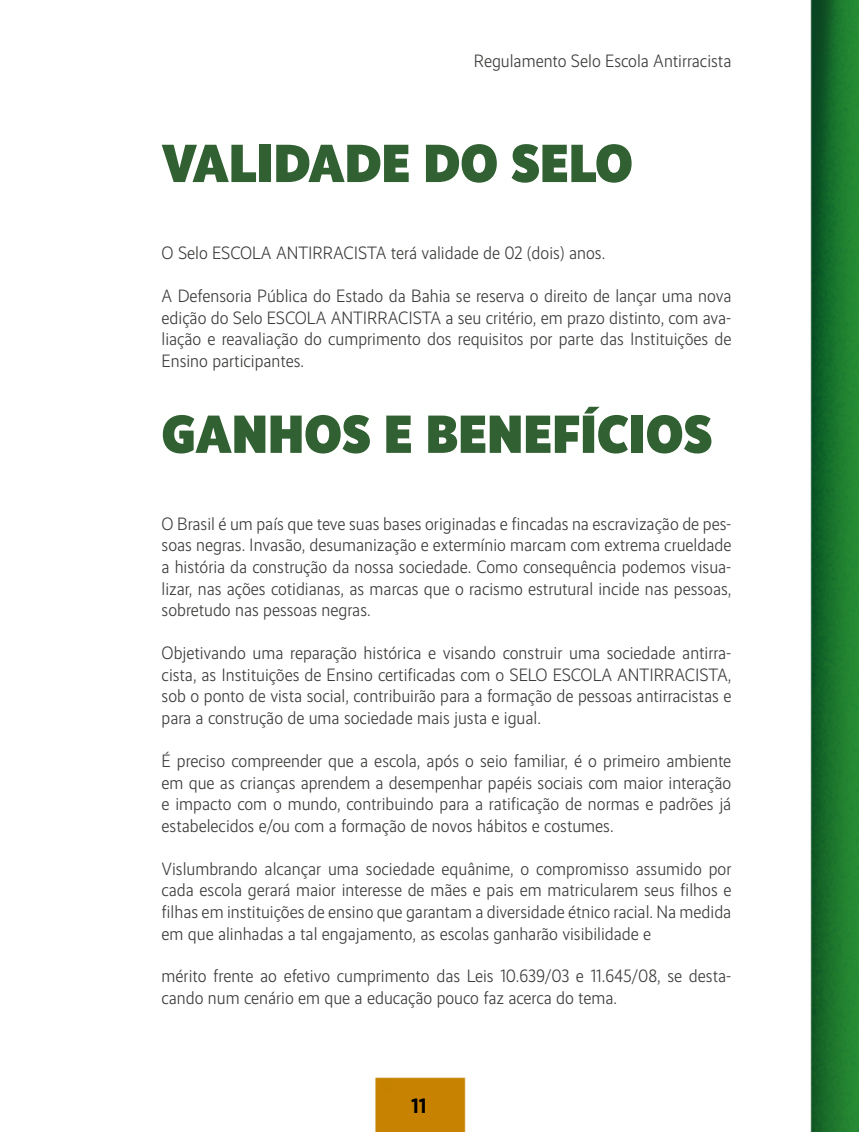
<style>
.page{position:relative;width:859px;height:1132px;background:#fff}
.page>*{position:absolute;margin:0;border:0;box-sizing:border-box;transform-origin:0 0}
.t1{font:900 54px "Realist Narrow";color:#316032}
.t2{font:700 21px "Realist Narrow";color:#000}
.t3{font:300 18px/21.6px "Realist Narrow";color:#3c3c3b;text-align:justify}
</style>
<div class="page">
<img style="left:375px;top:0;width:484px;height:1131px">
<p class="t3" style="left:474px;top:51px;width:259px">Regulamento Selo Escola Antirracista</p>
<h1 class="t1" style="left:162px;top:131px;width:473px">VALIDADE DO SELO</h1>
<p class="t3" style="left:162px;top:242px;width:445px">O Selo ESCOLA ANTIRRACISTA terá validade de 02 (dois) anos.</p>
<p class="t3" style="left:162px;top:285px;width:571px">A Defensoria Pública do Estado da Bahia se reserva o direito de lançar uma nova edição do Selo ESCOLA ANTIRRACISTA a seu critério, em prazo distinto, com ava&shy;liação e reavaliação do cumprimento dos requisitos por parte das Instituições de Ensino participantes.</p>
<h1 class="t1" style="left:162px;top:402px;width:552px">GANHOS E BENEFÍCIOS</h1>
<p class="t3" style="left:162px;top:513px;width:571px">O Brasil é um país que teve suas bases originadas e fincadas na escravização de pes&shy;soas negras. Invasão, desumanização e extermínio marcam com extrema crueldade a história da construção da nossa sociedade. Como consequência podemos visua&shy;lizar, nas ações cotidianas, as marcas que o racismo estrutural incide nas pessoas, sobretudo nas pessoas negras.</p>
<p class="t3" style="left:162px;top:642px;width:571px">Objetivando uma reparação histórica e visando construir uma sociedade antirra&shy;cista, as Instituições de Ensino certificadas com o SELO ESCOLA ANTIRRACISTA, sob o ponto de vista social, contribuirão para a formação de pessoas antirracistas e para a construção de uma sociedade mais justa e igual.</p>
<p class="t3" style="left:162px;top:750px;width:571px">É preciso compreender que a escola, após o seio familiar, é o primeiro ambiente em que as crianças aprendem a desempenhar papéis sociais com maior interação e impacto com o mundo, contribuindo para a ratificação de normas e padrões já estabelecidos e/ou com a formação de novos hábitos e costumes.</p>
<p class="t3" style="left:162px;top:857px;width:571px">Vislumbrando alcançar uma sociedade equânime, o compromisso assumido por cada escola gerará maior interesse de mães e pais em matricularem seus filhos e filhas em instituições de ensino que garantam a diversidade étnico racial. Na medida em que alinhadas a tal engajamento, as escolas ganharão visibilidade e</p>
<p class="t3" style="left:162px;top:965px;width:571px">mérito frente ao efetivo cumprimento das Leis 10.639/03 e 11.645/08, se desta&shy;cando num cenário em que a educação pouco faz acerca do tema.</p>
<p class="t2" style="left:411px;top:1092px;width:17px">11</p>
</div>
